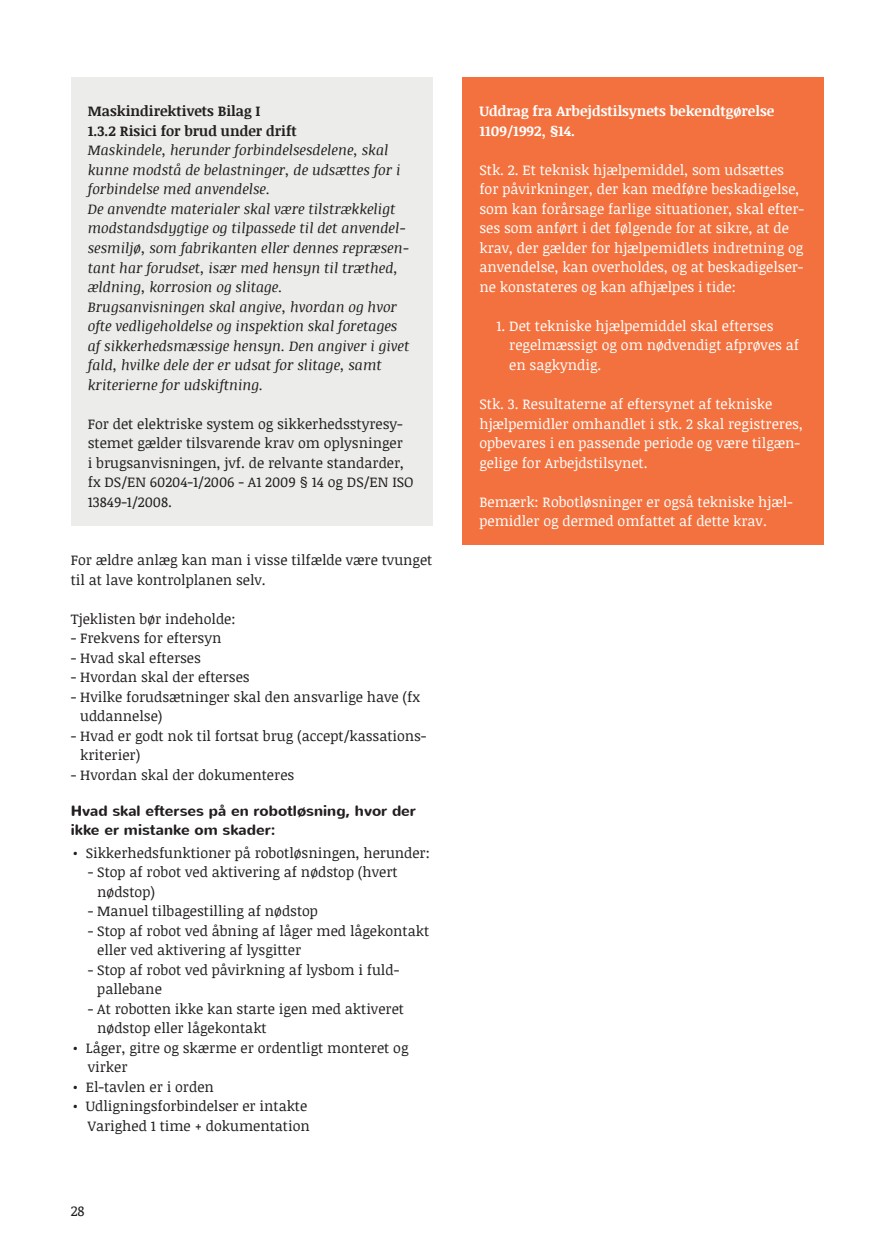
<style>
.page{position:relative;width:884px;height:1258px;background:#fff}
.page>*{position:absolute;margin:0;border:0;box-sizing:border-box;transform-origin:0 0}
.t1{font:700 15px/19.5px "Nunito";color:#231f20}
.t2{font:14.25px/19.5px "Noticia Text";color:#231f20}
.t3{font:14.25px/19.5px "Noticia Text";color:#fff}
.t4{font:italic 14.25px/19.5px "Noticia Text";color:#231f20}
.t5{font:700 14.25px/19.5px "Noticia Text";color:#fff}
.t6{font:700 14.25px/19.5px "Noticia Text";color:#231f20}
</style>
<div class="page">
<div style="left:71px;top:77px;width:361px;height:449px;background:#ececea"></div>
<div style="left:462px;top:77px;width:361px;height:468px;background:#f3713e"></div>
<p class="t6" style="left:88px;top:101px;width:210px">Maskindirektivets Bilag I<br>1.3.2 Risici for brud under drift</p>
<p class="t4" style="left:88px;top:140px;width:323px">Maskindele, herunder forbindelsesdelene, skal kunne modstå de belastninger, de udsættes for i forbindelse med anvendelse.<br>De anvendte materialer skal være tilstrækkeligt modstandsdygtige og tilpassede til det anvendel&shy;sesmiljø, som fabrikanten eller dennes repræsen&shy;tant har forudset, især med hensyn til træthed, ældning, korrosion og slitage.<br>Brugsanvisningen skal angive, hvordan og hvor ofte vedligeholdelse og inspektion skal foretages af sikkerhedsmæssige hensyn. Den angiver i givet fald, hvilke dele der er udsat for slitage, samt kriterierne for udskiftning.</p>
<p class="t2" style="left:88px;top:413px;width:327px">For det elektriske system og sikkerhedsstyresy&shy;stemet gælder tilsvarende krav om oplysninger<br>i brugsanvisningen, jvf. de relvante standarder, fx DS/EN 60204-1/2006 - A1 2009 § 14 og DS/EN ISO 13849-1/2008.</p>
<p class="t2" style="left:71px;top:550px;width:363px">For ældre anlæg kan man i visse tilfælde være tvunget til at lave kontrolplanen selv.</p>
<p class="t2" style="left:71px;top:608px;width:166px">Tjeklisten bør indeholde:</p>
<p class="t2" style="left:71px;top:628px;width:152px">- Frekvens for eftersyn</p>
<p class="t2" style="left:71px;top:647px;width:131px">- Hvad skal efterses</p>
<p class="t2" style="left:71px;top:667px;width:180px">- Hvordan skal der efterses</p>
<p class="t2" style="left:80px;top:686px;width:341px;text-indent:-9px">- Hvilke forudsætninger skal den ansvarlige have (fx uddannelse)</p>
<p class="t2" style="left:80px;top:725px;width:347px;text-indent:-9px">- Hvad er godt nok til fortsat brug (accept/kassations&shy;kriterier)</p>
<p class="t2" style="left:71px;top:764px;width:225px">- Hvordan skal der dokumenteres</p>
<p class="t1" style="left:71px;top:801px;width:346px">Hvad skal efterses på en robotløsning, hvor der ikke er mistanke om skader:</p>
<p class="t2" style="left:73px;top:842px;width:358px">• Sikkerhedsfunktioner på robotløsningen, herunder:</p>
<p class="t2" style="left:97px;top:862px;width:302px;text-indent:-9px">- Stop af robot ved aktivering af nødstop (hvert nødstop)</p>
<p class="t2" style="left:88px;top:901px;width:231px">- Manuel tilbagestilling af nødstop</p>
<p class="t2" style="left:97px;top:920px;width:333px;text-indent:-9px">- Stop af robot ved åbning af låger med lågekontakt eller ved aktivering af lysgitter</p>
<p class="t2" style="left:97px;top:959px;width:303px;text-indent:-9px">- Stop af robot ved påvirkning af lysbom i fuld&shy;pallebane</p>
<p class="t2" style="left:97px;top:998px;width:308px;text-indent:-9px">- At robotten ikke kan starte igen med aktiveret nødstop eller lågekontakt</p>
<p class="t2" style="left:88px;top:1037px;width:322px;text-indent:-15px">• Låger, gitre og skærme er ordentligt monteret og virker</p>
<p class="t2" style="left:73px;top:1076px;width:142px">• El-tavlen er i orden</p>
<p class="t2" style="left:73px;top:1096px;width:238px;text-align:right">• Udligningsforbindelser er intakte<br>Varighed 1 time + dokumentation</p>
<p class="t2" style="left:71px;top:1200px;width:15px">28</p>
<p class="t5" style="left:479px;top:101px;width:296px">Uddrag fra Arbejdstilsynets bekendtgørelse<br>1109/1992, §14.</p>
<p class="t3" style="left:479px;top:160px;width:326px">Stk. 2. Et teknisk hjælpemiddel, som udsættes for påvirkninger, der kan medføre beskadigelse, som kan forårsage farlige situationer, skal efter&shy;ses som anført i det følgende for at sikre, at de krav, der gælder for hjælpemidlets indretning og anvendelse, kan overholdes, og at beskadigelser&shy;ne konstateres og kan afhjælpes i tide:</p>
<p class="t3" style="left:509px;top:316px;width:291px;text-indent:-13px">1. Det tekniske hjælpemiddel skal efterses regelmæssigt og om nødvendigt afprøves af en sagkyndig.</p>
<p class="t3" style="left:479px;top:394px;width:325px">Stk. 3. Resultaterne af eftersynet af tekniske hjælpemidler omhandlet i stk. 2 skal registreres, opbevares i en passende periode og være tilgæn&shy;gelige for Arbejdstilsynet.</p>
<p class="t3" style="left:479px;top:491px;width:314px">Bemærk: Robotløsninger er også tekniske hjæl&shy;pemidler og dermed omfattet af dette krav.</p>
</div>
